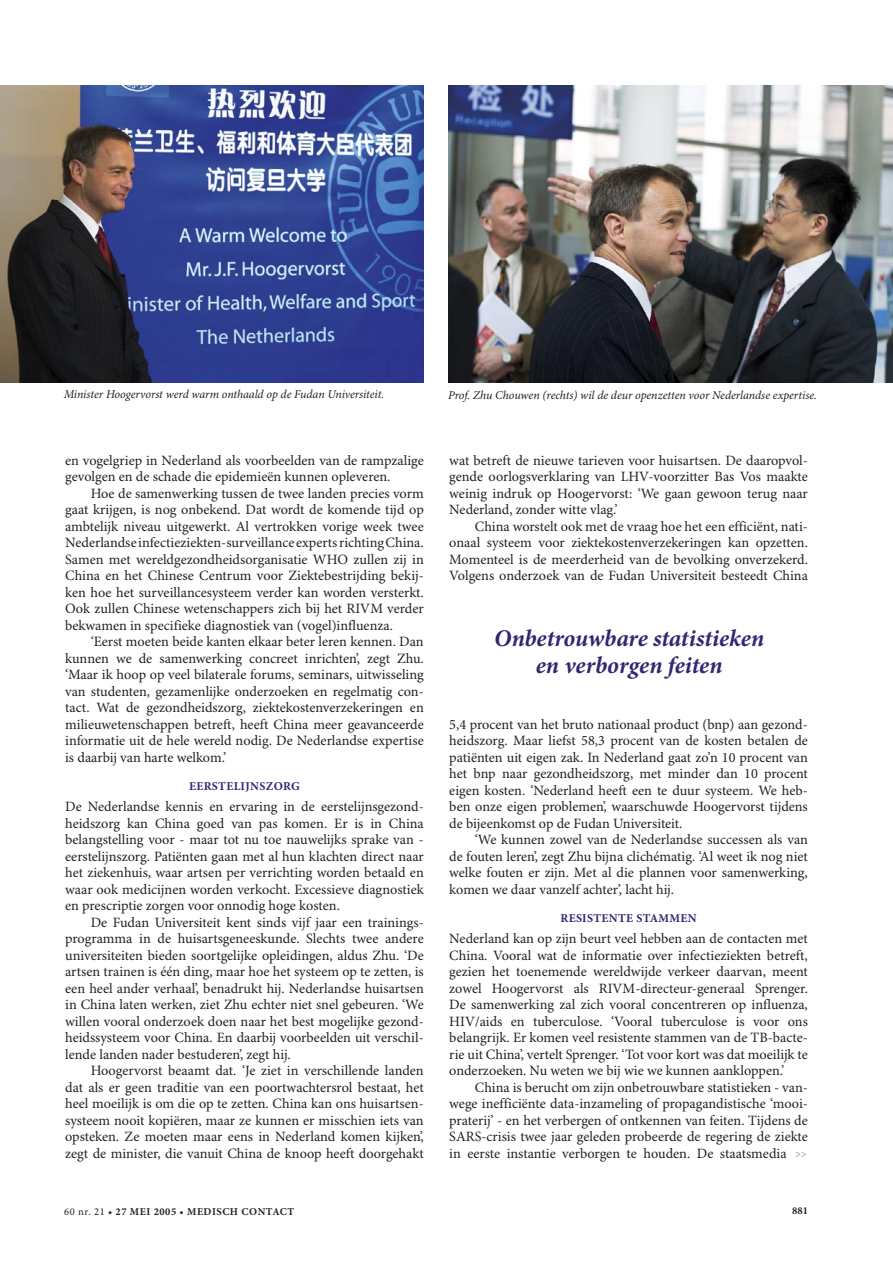
<style>
.page{position:relative;width:893px;height:1263px;background:#fff}
.page>*{position:absolute;margin:0;border:0;box-sizing:border-box;transform-origin:0 0}
.Q{font:italic 700 24px/27px "Minion Pro";color:#2f2772;text-align:center}
.T{font:14.25px/16.5px "Minion Pro";color:#212125;text-align:justify}
._6{font:italic 12px "Minion Pro";letter-spacing:-.005em;color:#212125}
._5{font:700 12px "Minion Pro";letter-spacing:.03em;color:#2f2772}
.t1{font:700 10.5px "Minion Pro";letter-spacing:.05em;color:#212125}
.s1{font-weight:400}
</style>
<div class="page">
<img style="left:448px;top:85px;width:445px;height:298px">
<img style="left:0;top:85px;width:424px;height:298px">
<p class="_6" style="left:64px;top:387px;width:322px">Minister Hoogervorst werd warm onthaald op de Fudan Universiteit.</p>
<p class="_6" style="left:448px;top:388px;width:370px">Prof. Zhu Chouwen (rechts) wil de deur openzetten voor Nederlandse expertise.</p>
<p class="T" style="left:65px;top:452px;width:360px">en vogelgriep in Nederland als voorbeelden van de rampzalige gevolgen en de schade die epidemieën kunnen opleveren.</p>
<p class="T" style="left:65px;top:485px;width:360px;text-indent:26px">Hoe de samenwerking tussen de twee landen precies vorm gaat krijgen, is nog onbekend. Dat wordt de komende tijd op ambtelijk niveau uitgewerkt. Al vertrokken vorige week twee Nederlandse infectieziekten-surveillance experts richting China.<br>Samen met wereldgezondheidsorganisatie WHO zullen zij in China en het Chinese Centrum voor Ziektebestrijding bekij&shy;ken hoe het surveillancesysteem verder kan worden versterkt.<br>Ook zullen Chinese wetenschappers zich bij het RIVM verder bekwamen in specifieke diagnostiek van (vogel)influenza.</p>
<p class="T" style="left:65px;top:634px;width:360px;text-indent:26px">‘Eerst moeten beide kanten elkaar beter leren kennen. Dan kunnen we de samenwerking concreet inrichten’, zegt Zhu. ‘Maar ik hoop op veel bilaterale forums, seminars, uitwisseling van studenten, gezamenlijke onderzoeken en regelmatig con&shy;tact. Wat de gezondheidszorg, ziektekostenverzekeringen en milieuwetenschappen betreft, heeft China meer geavanceerde informatie uit de hele wereld nodig. De Nederlandse expertise is daarbij van harte welkom.’</p>
<p class="_5" style="left:189px;top:779px;width:112px">EERSTELIJNSZORG</p>
<p class="T" style="left:65px;top:799px;width:360px">De Nederlandse kennis en ervaring in de eerstelijnsgezond&shy;heidszorg kan China goed van pas komen. Er is in China belangstelling voor - maar tot nu toe nauwelijks sprake van - eerstelijnszorg. Patiënten gaan met al hun klachten direct naar het ziekenhuis, waar artsen per verrichting worden betaald en waar ook medicijnen worden verkocht. Excessieve diagnostiek en prescriptie zorgen voor onnodig hoge kosten.</p>
<p class="T" style="left:65px;top:914px;width:360px;text-indent:26px">De Fudan Universiteit kent sinds vijf jaar een trainings&shy;programma in de huisartsgeneeskunde. Slechts twee andere universiteiten bieden soortgelijke opleidingen, aldus Zhu. ‘De artsen trainen is één ding, maar hoe het systeem op te zetten, is een heel ander verhaal’, benadrukt hij. Nederlandse huisartsen in China laten werken, ziet Zhu echter niet snel gebeuren. ‘We willen vooral onderzoek doen naar het best mogelijke gezond&shy;heidssysteem voor China. En daarbij voorbeelden uit verschil&shy;lende landen nader bestuderen’, zegt hij.</p>
<p class="T" style="left:65px;top:1063px;width:360px;text-indent:26px">Hoogervorst beaamt dat. ‘Je ziet in verschillende landen dat als er geen traditie van een poortwachtersrol bestaat, het heel moeilijk is om die op te zetten. China kan ons huisartsen&shy;systeem nooit kopiëren, maar ze kunnen er misschien iets van opsteken. Ze moeten maar eens in Nederland komen kijken’, zegt de minister, die vanuit China de knoop heeft doorgehakt</p>
<p class="T" style="left:449px;top:452px;width:360px">wat betreft de nieuwe tarieven voor huisartsen. De daaropvol&shy;gende oorlogsverklaring van LHV-voorzitter Bas Vos maakte weinig indruk op Hoogervorst: ‘We gaan gewoon terug naar Nederland, zonder witte vlag.’</p>
<p class="T" style="left:449px;top:518px;width:360px;text-indent:26px">China worstelt ook met de vraag hoe het een efficiënt, nati&shy;onaal systeem voor ziektekostenverzekeringen kan opzetten.<br>Momenteel is de meerderheid van de bevolking onverzekerd.<br>Volgens onderzoek van de Fudan Universiteit besteedt China</p>
<p class="Q" style="left:494px;top:626px;width:272px">Onbetrouwbare statistieken en verborgen feiten</p>
<p class="T" style="left:449px;top:716px;width:360px">5,4 procent van het bruto nationaal product (bnp) aan gezond&shy;heidszorg. Maar liefst 58,3 procent van de kosten betalen de patiënten uit eigen zak. In Nederland gaat zo’n 10 procent van het bnp naar gezondheidszorg, met minder dan 10 procent eigen kosten. ‘Nederland heeft een te duur systeem. We heb&shy;ben onze eigen problemen’, waarschuwde Hoogervorst tijdens de bijeenkomst op de Fudan Universiteit.</p>
<p class="T" style="left:449px;top:832px;width:360px;text-indent:26px">‘We kunnen zowel van de Nederlandse successen als van de fouten leren’, zegt Zhu bijna clichématig. ‘Al weet ik nog niet welke fouten er zijn. Met al die plannen voor samenwerking, komen we daar vanzelf achter’, lacht hij.</p>
<p class="_5" style="left:560px;top:911px;width:138px">RESISTENTE STAMMEN</p>
<p class="T" style="left:449px;top:931px;width:360px">Nederland kan op zijn beurt veel hebben aan de contacten met China. Vooral wat de informatie over infectieziekten betreft, gezien het toenemende wereldwijde verkeer daarvan, meent zowel Hoogervorst als RIVM-directeur-generaal Sprenger.<br>De samenwerking zal zich vooral concentreren op influenza, HIV/aids en tuberculose. ‘Vooral tuberculose is voor ons belangrijk. Er komen veel resistente stammen van de TB-bacte&shy;rie uit China’, vertelt Sprenger. ‘Tot voor kort was dat moeilijk te onderzoeken. Nu weten we bij wie we kunnen aankloppen.’</p>
<p class="T" style="left:449px;top:1079px;width:360px;text-indent:26px">China is berucht om zijn onbetrouwbare statistieken - van&shy;wege inefficiënte data-inzameling of propagandistische ‘mooi&shy;praterij’ - en het verbergen of ontkennen van feiten. Tijdens de SARS-crisis twee jaar geleden probeerde de regering de ziekte in eerste instantie verborgen te houden. De staatsmedia</p>
<p class="t1" style="left:64px;top:1205px;width:232px"><span class="s1">60 nr. 21</span> • 27 MEI 2005 • MEDISCH CONTACT</p>
<p class="t1" style="left:792px;top:1205px;width:17px">881</p>
</div>
